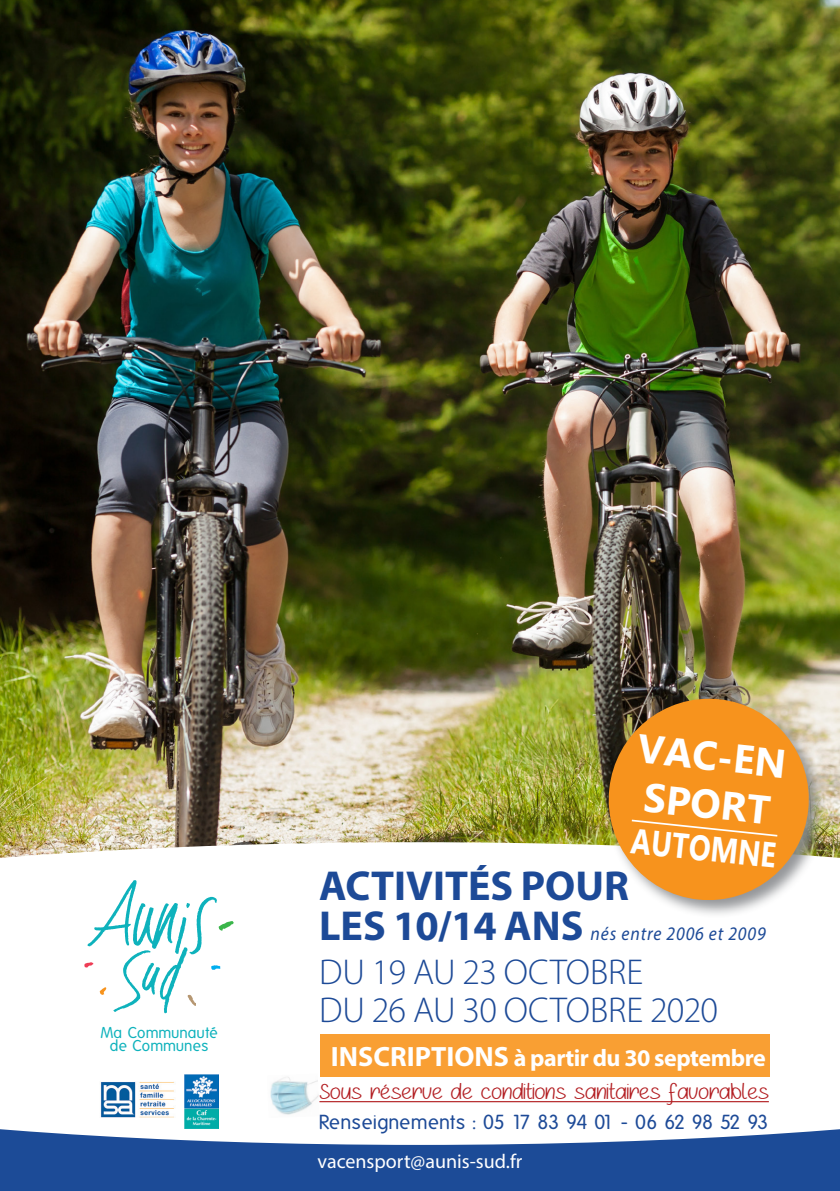
<style>
.page{position:relative;width:840px;height:1191px;background:#fff}
.page>*{position:absolute;margin:0;border:0;box-sizing:border-box;transform-origin:0 0}
.t1{font:700 42px "Myriad Pro";color:#1d4a97}
.t2{font:700 40px/48px "Myanmar Text";color:#fff}
.t3{font:300 36px "Myriad Pro";letter-spacing:-.02em;color:#1d4a97}
.t4{font:300 36px "Myriad Pro";color:#1d4a97}
.t5{font:700 35.2px "Myanmar Text";color:#fff;scale:.82 1}
.t6{font:700 24px "Myriad Pro";letter-spacing:-.02em;color:#fff}
.t7{font:23.4px "If Only";color:#b31f23;scale:1.39 1}
.t8{font:20px "Myriad Pro";color:#fff}
.t9{font:19.8px "Folks";letter-spacing:.005em;color:#1d4a97}
.t10{font:italic 19.2px "Myriad Pro";letter-spacing:.05em;color:#1d4a97;scale:.92 1}
.t11{font:15.2px/13.2px "Folks";letter-spacing:.01em;color:#0eb2bc;text-align:center}
.s1{font-weight:700;font-style:normal;font-size:42px}
.s2{font-size:28px}
</style>
<div class="page">
<img style="left:0;top:0;width:839px;height:842px">
<div style="left:0;top:1057px;width:839px;height:134px;background:#1c4b97"></div>
<svg style="left:0;top:842px;width:839px;height:302px"></svg>
<svg style="left:84px;top:880px;width:149px;height:133px"></svg>
<div style="left:320px;top:1033px;width:449px;height:43px;background:#f99f33"></div>
<img style="left:100px;top:1081px;width:75px;height:36px">
<img style="left:184px;top:1074px;width:34px;height:54px">
<img style="left:266px;top:1073px;width:53px;height:45px">
<hr style="left:319px;top:1101px;width:449px;height:1px;background:#b31f23">
<div style="left:606px;top:696px;width:221px;height:222px;background:#8b8d90;opacity:.91"></div>
<img style="left:603px;top:693px;width:210px;height:212px">
<div style="left:628px;top:733px;width:161px;height:104px;background:#f7931d"></div>
<p class="t11" style="left:100px;top:1026px;width:119px">Ma Communauté de Communes</p>
<p class="t2" style="left:640px;top:725px;width:150px;rotate:6deg">VAC-EN<br>SPORT</p>
<p class="t5" style="left:633px;top:820px;width:179px;rotate:6deg">AUTOMNE</p>
<p class="t1" style="left:319px;top:858px;width:311px">ACTIVITÉS POUR</p>
<p class="t10" style="left:319px;top:922px;width:487px"><span class="s1">LES 10/14 ANS</span> nés entre 2006 et 2009</p>
<p class="t4" style="left:319px;top:952px;width:325px">DU 19 AU 23 OCTOBRE</p>
<p class="t3" style="left:319px;top:990px;width:400px">DU 26 AU 30 OCTOBRE 2020</p>
<p class="t6" style="left:331px;top:1042px;width:436px"><span class="s2">INSCRIPTIONS</span> à partir du 30 septembre</p>
<p class="t7" style="left:319px;top:1079px;width:324px">Sous réserve de conditions sanitaires favorables</p>
<p class="t9" style="left:318px;top:1110px;width:450px">Renseignements : 05 17 83 94 01 - 06 62 98 52 93</p>
<p class="t8" style="left:317px;top:1149px;width:206px">vacensport@aunis-sud.fr</p>
</div>
